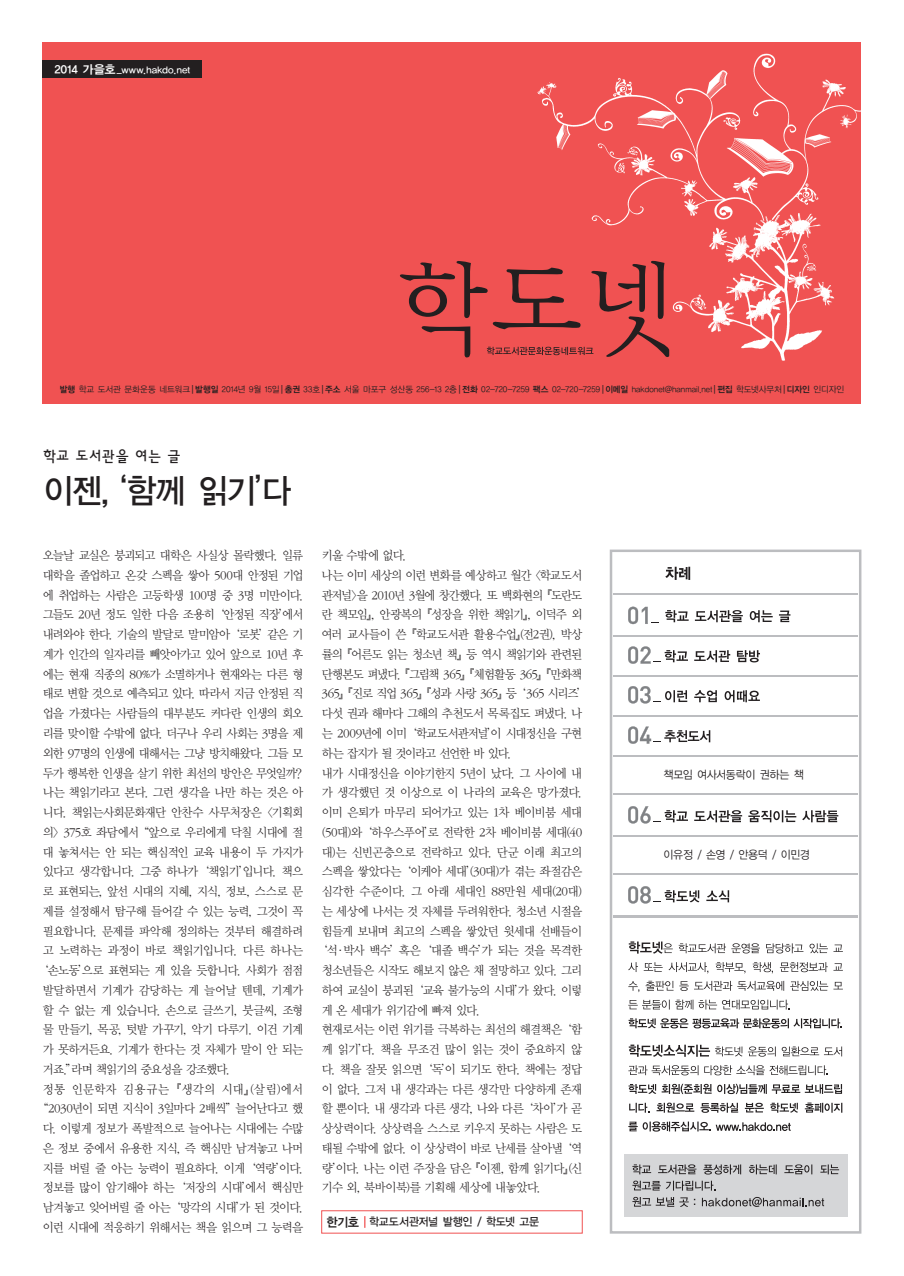
<style>
.page{position:relative;width:904px;height:1276px;background:#fff}
.page>*{position:absolute;margin:0;border:0;box-sizing:border-box;transform-origin:0 0}
._1-제목{font:33.75px "YDIYGO130 KSCPC EUC H";color:#231f20;scale:.95 1}
._1-본문-머리말{font:15px "YDIYGO230 KS Cpc EUC H";letter-spacing:-.085em;color:#231f20;scale:.96 1}
._1-본문-머리말-2{font:12.25px/19.8px "YDIY Mj O120 KS Cpc EUC H";letter-spacing:-.12em;color:#231f20;text-align:justify;scale:.96 1}
._1-본문-머리말-3{font:12.25px/19.8px "YDIY Mj O120 KS Cpc EUC H";letter-spacing:-.14em;color:#231f20;scale:.96 1}
._1-본문-머리말-4{font:12.25px "YDIY Mj O120 KS Cpc EUC H";letter-spacing:-.09em;color:#231f20;scale:.96 1}
._6-고딕_9-이름{font:11.25px "YDIYGO120 KS Cpc EUC H";letter-spacing:-.095em;color:#231f20;scale:.95 1}
.t1{font:11.25px "YDIYGO130 KSCPC EUC H";letter-spacing:-.1em;color:#231f20;scale:.96 1}
.t2{font:10px "YDIYGO130 KSCPC EUC H";letter-spacing:-.07em;color:#fff}
.t3{font:8.75px "YDIYGO120 KS Cpc EUC H";letter-spacing:-.065em;color:#231f20;scale:.96 1}
.s1{font-family:"YDIYGO140 KS Cpc EUC H";font-size:11.88px}
.s2{font-family:"YDIYGO230 KS Cpc EUC H"}
.s3{font-family:"YDIYGO140 KS Cpc EUC H"}
.s4{font-family:"SMSS Myung Jo 10 Std"}
.s5{font-family:"YDIYGO120 KS Cpc EUC H"}
.s6{font-family:"YDIYGO140 KS Cpc EUC H";font-size:12.5px}
</style>
<div class="page">
<svg style="left:609px;top:549px;width:252px;height:684px"></svg>
<div style="left:624px;top:1154px;width:223px;height:62px;background:#d5d6d8"></div>
<svg style="left:632px;top:1164px;width:19px;height:10px"></svg>
<svg style="left:658px;top:1164px;width:38px;height:10px"></svg>
<svg style="left:703px;top:1164px;width:38px;height:10px"></svg>
<svg style="left:749px;top:1164px;width:27px;height:10px"></svg>
<svg style="left:784px;top:1164px;width:28px;height:10px"></svg>
<svg style="left:820px;top:1164px;width:19px;height:10px"></svg>
<svg style="left:632px;top:1180px;width:83px;height:10px"></svg>
<svg style="left:632px;top:1197px;width:56px;height:10px"></svg>
<svg style="left:702px;top:1197px;width:122px;height:10px"></svg>
<svg style="left:628px;top:606px;width:30px;height:18px"></svg>
<svg style="left:628px;top:646px;width:60px;height:18px"></svg>
<svg style="left:628px;top:686px;width:59px;height:17px"></svg>
<svg style="left:628px;top:726px;width:82px;height:18px"></svg>
<svg style="left:628px;top:806px;width:60px;height:17px"></svg>
<svg style="left:628px;top:886px;width:71px;height:17px"></svg>
<div style="left:43px;top:43px;width:818px;height:361px;background:#f05252"></div>
<img style="left:537px;top:53px;width:324px;height:308px">
<svg style="left:400px;top:261px;width:269px;height:96px"></svg>
<div style="left:43px;top:60px;width:159px;height:18px;background:#231f20"></div>
<div style="left:321px;top:1210px;width:261px;height:23px;border:1px solid #f05252"></div>
<p class="t2" style="left:54px;top:65px;width:138px"><span class="s1">2014 가을호</span><span class="s2">_</span>www.hakdo.net</p>
<p class="t3" style="left:59px;top:384px;width:819px"><span class="s3">발행</span> 학교 도서관 문화운동 네트워크┃<span class="s3">발행일</span> 2014년 9월 15일┃<span class="s3">총권</span> 33호┃<span class="s3">주소</span> 서울 마포구 성산동 256-13 2층┃<span class="s3">전화</span> 02-720-7259 <span class="s3">팩스</span> 02-720-7259┃<span class="s3">이메일</span> hakdonet@hanmail.net┃<span class="s3">편집</span> 학도넷사무처┃<span class="s3">디자인</span> 인디자인</p>
<p class="_1-본문-머리말" style="left:43px;top:449px;width:146px">학교 도서관을 여는 글</p>
<p class="_1-제목" style="left:43px;top:472px;width:265px">이젠, ‘함께 읽기’다</p>
<p class="_1-본문-머리말-2" style="left:42px;top:546px;width:274px">오늘날 교실은 붕괴되고 대학은 사실상 몰락했다. 일류 대학을 졸업하고 온갖 스펙을 쌓아 <span class="s4">500</span>대 안정된 기업 에 취업하는 사람은 고등학생 <span class="s4">100</span>명 중 <span class="s4">3</span>명 미만이다. 그들도 <span class="s4">20</span>년 정도 일한 다음 조용히 ‘안정된 직장’에서 내려와야 한다. 기술의 발달로 말미암아 ‘로봇’같은 기 계가 인간의 일자리를 빼앗아가고 있어 앞으로 <span class="s4">10</span>년 후 에는 현재 직종의 <span class="s4">80</span>%가 소멸하거나 현재와는 다른 형 태로 변할 것으로 예측되고 있다. 따라서 지금 안정된 직 업을 가졌다는 사람들의 대부분도 커다란 인생의 회오 리를 맞이할 수밖에 없다. 더구나 우리 사회는 <span class="s4">3</span>명을 제 외한 <span class="s4">97</span>명의 인생에 대해서는 그냥 방치해왔다. 그들 모 두가 행복한 인생을 살기 위한 최선의 방안은 무엇일까?</p>
<p class="_1-본문-머리말-2" style="left:43px;top:783px;width:273px">나는 책읽기라고 본다. 그런 생각을 나만 하는 것은 아</p>
<p class="_1-본문-머리말-2" style="left:43px;top:802px;width:273px">니다. 책읽는사회문화재단 안찬수 사무처장은 &lt;기획회</p>
<p class="_1-본문-머리말-2" style="left:43px;top:822px;width:273px">의&gt; <span class="s4">375</span>호 좌담에서 “앞으로 우리에게 닥칠 시대에 절</p>
<p class="_1-본문-머리말-2" style="left:43px;top:842px;width:273px">대 놓쳐서는 안 되는 핵심적인 교육 내용이 두 가지가</p>
<p class="_1-본문-머리말-2" style="left:43px;top:862px;width:273px">있다고 생각합니다. 그중 하나가 ‘책읽기’입니다. 책으</p>
<p class="_1-본문-머리말-2" style="left:43px;top:881px;width:273px">로 표현되는, 앞선 시대의 지혜, 지식, 정보, 스스로 문</p>
<p class="_1-본문-머리말-2" style="left:43px;top:901px;width:273px">제를 설정해서 탐구해 들어갈 수 있는 능력, 그것이 꼭</p>
<p class="_1-본문-머리말-2" style="left:43px;top:921px;width:273px">필요합니다. 문제를 파악해 정의하는 것부터 해결하려</p>
<p class="_1-본문-머리말-2" style="left:43px;top:941px;width:273px">고 노력하는 과정이 바로 책읽기입니다. 다른 하나는</p>
<p class="_1-본문-머리말-2" style="left:37px;top:960px;width:280px">‘손노동’으로 표현되는 게 있을 듯합니다. 사회가 점점</p>
<p class="_1-본문-머리말-2" style="left:43px;top:980px;width:273px">발달하면서 기계가 감당하는 게 늘어날 텐데, 기계가</p>
<p class="_1-본문-머리말-2" style="left:43px;top:1000px;width:273px">할 수 없는 게 있습니다. 손으로 글쓰기, 붓글씨, 조형</p>
<p class="_1-본문-머리말-2" style="left:43px;top:1020px;width:273px">물 만들기, 목공, 텃밭 가꾸기, 악기 다루기. 이건 기계</p>
<p class="_1-본문-머리말-2" style="left:43px;top:1039px;width:273px">가 못하거든요. 기계가 한다는 것 자체가 말이 안 되는</p>
<p class="_1-본문-머리말-3" style="left:43px;top:1059px;width:197px">거죠.”라며 책읽기의 중요성을 강조했다.</p>
<p class="_1-본문-머리말-2" style="left:37px;top:1079px;width:280px;text-align:center">정통 인문학자 김용규는 『생각의 시대』(살림)에서 “<span class="s4">2030</span>년이 되면 지식이 <span class="s4">3</span>일마다 <span class="s4">2</span>배씩”늘어난다고 했 다. 이렇게 정보가 폭발적으로 늘어나는 시대에는 수많 은 정보 중에서 유용한 지식, 즉 핵심만 남겨놓고 나머 지를 버릴 줄 아는 능력이 필요하다. 이게 ‘역량’이다. 정보를 많이 암기해야 하는 ‘저장의 시대’에서 핵심만 남겨놓고 잊어버릴 줄 아는 ‘망각의 시대’가 된 것이다. 이런 시대에 적응하기 위해서는 책을 읽으며 그 능력을</p>
<p class="_1-본문-머리말-2" style="left:321px;top:546px;width:91px">키울 수밖에 없다.</p>
<p class="_1-본문-머리말-3" style="left:321px;top:565px;width:280px">나는 이미 세상의 이런 변화를 예상하고 월간 &lt;학교도서 관저널&gt;을 <span class="s4">2010</span>년 <span class="s4">3</span>월에 창간했다. 또 백화현의 『도란도 란 책모임』, 안광복의 『성장을 위한 책읽기』, 이덕주 외 여러 교사들이 쓴 『학교도서관 활용수업』(전<span class="s4">2</span>권), 박상 률의 『어른도 읽는 청소년 책』등 역시 책읽기와 관련된 단행본도 펴냈다. 『그림책 <span class="s4">365</span>』『체험활동 <span class="s4">365</span>』『만화책<br><span class="s4">365</span>』『진로 직업 <span class="s4">365</span>』『성과 사랑 <span class="s4">365</span>』등 ‘<span class="s4">365</span> 시리즈’ 다섯 권과 해마다 그해의 추천도서 목록집도 펴냈다. 나 는 <span class="s4">2009</span>년에 이미 ‘학교도서관저널’이 시대정신을 구현 하는 잡지가 될 것이라고 선언한 바 있다.</p>
<p class="_1-본문-머리말-2" style="left:321px;top:763px;width:273px">내가 시대정신을 이야기한지 <span class="s4">5</span>년이 났다. 그 사이에 내</p>
<p class="_1-본문-머리말-2" style="left:321px;top:783px;width:273px">가 생각했던 것 이상으로 이 나라의 교육은 망가졌다.</p>
<p class="_1-본문-머리말-2" style="left:321px;top:802px;width:273px">이미 은퇴가 마무리 되어가고 있는 <span class="s4">1</span>차 베이비붐 세대</p>
<p class="_1-본문-머리말-2" style="left:321px;top:822px;width:273px">(<span class="s4">50</span>대)와 ‘하우스푸어’로 전락한 <span class="s4">2</span>차 베이비붐 세대(<span class="s4">40</span></p>
<p class="_1-본문-머리말-2" style="left:321px;top:842px;width:273px">대)는 신빈곤층으로 전락하고 있다. 단군 이래 최고의</p>
<p class="_1-본문-머리말-2" style="left:321px;top:862px;width:273px">스펙을 쌓았다는 ‘이케아 세대’(<span class="s4">30</span>대)가 겪는 좌절감은</p>
<p class="_1-본문-머리말-4" style="left:321px;top:885px;width:273px">심각한 수준이다. 그 아래 세대인 <span class="s4">88</span>만원 세대(<span class="s4">20</span>대)</p>
<p class="_1-본문-머리말-2" style="left:321px;top:901px;width:273px">는 세상에 나서는 것 자체를 두려워한다. 청소년 시절을</p>
<p class="_1-본문-머리말-2" style="left:321px;top:921px;width:273px">힘들게 보내며 최고의 스펙을 쌓았던 윗세대 선배들이</p>
<p class="_1-본문-머리말-2" style="left:315px;top:941px;width:280px">‘석<span class="s5">·</span>박사 백수’혹은 ‘대졸 백수’가 되는 것을 목격한</p>
<p class="_1-본문-머리말-2" style="left:321px;top:960px;width:273px">청소년들은 시작도 해보지 않은 채 절망하고 있다. 그리</p>
<p class="_1-본문-머리말-2" style="left:321px;top:980px;width:273px">하여 교실이 붕괴된 ‘교육 불가능의 시대’가 왔다. 이렇</p>
<p class="_1-본문-머리말-2" style="left:321px;top:1000px;width:167px">게 온 세대가 위기감에 빠져 있다.</p>
<p class="_1-본문-머리말-2" style="left:321px;top:1020px;width:273px">현재로서는 이런 위기를 극복하는 최선의 해결책은 ‘함 께 읽기’다. 책을 무조건 많이 읽는 것이 중요하지 않 다. 책을 잘못 읽으면 ‘독’이 되기도 한다. 책에는 정답 이 없다. 그저 내 생각과는 다른 생각만 다양하게 존재 할 뿐이다. 내 생각과 다른 생각, 나와 다른 ‘차이’가 곧 상상력이다. 상상력을 스스로 키우지 못하는 사람은 도 태될 수밖에 없다. 이 상상력이 바로 난세를 살아낼 ‘역 량’이다. 나는 이런 주장을 담은 『이젠, 함께 읽기다』(신 기수 외, 북바이북)를 기획해 세상에 내놓았다.</p>
<p class="t1" style="left:326px;top:1215px;width:224px"><span class="s6">한기호</span> 학교도서관저널 발행인 / 학도넷 고문</p>
<p class="_6-고딕_9-이름" style="left:663px;top:769px;width:150px">책모임 여사서동락이 권하는 책</p>
<p class="_6-고딕_9-이름" style="left:663px;top:849px;width:156px">이유정 / 손영 / 안용덕 / 이민경</p>
</div>
